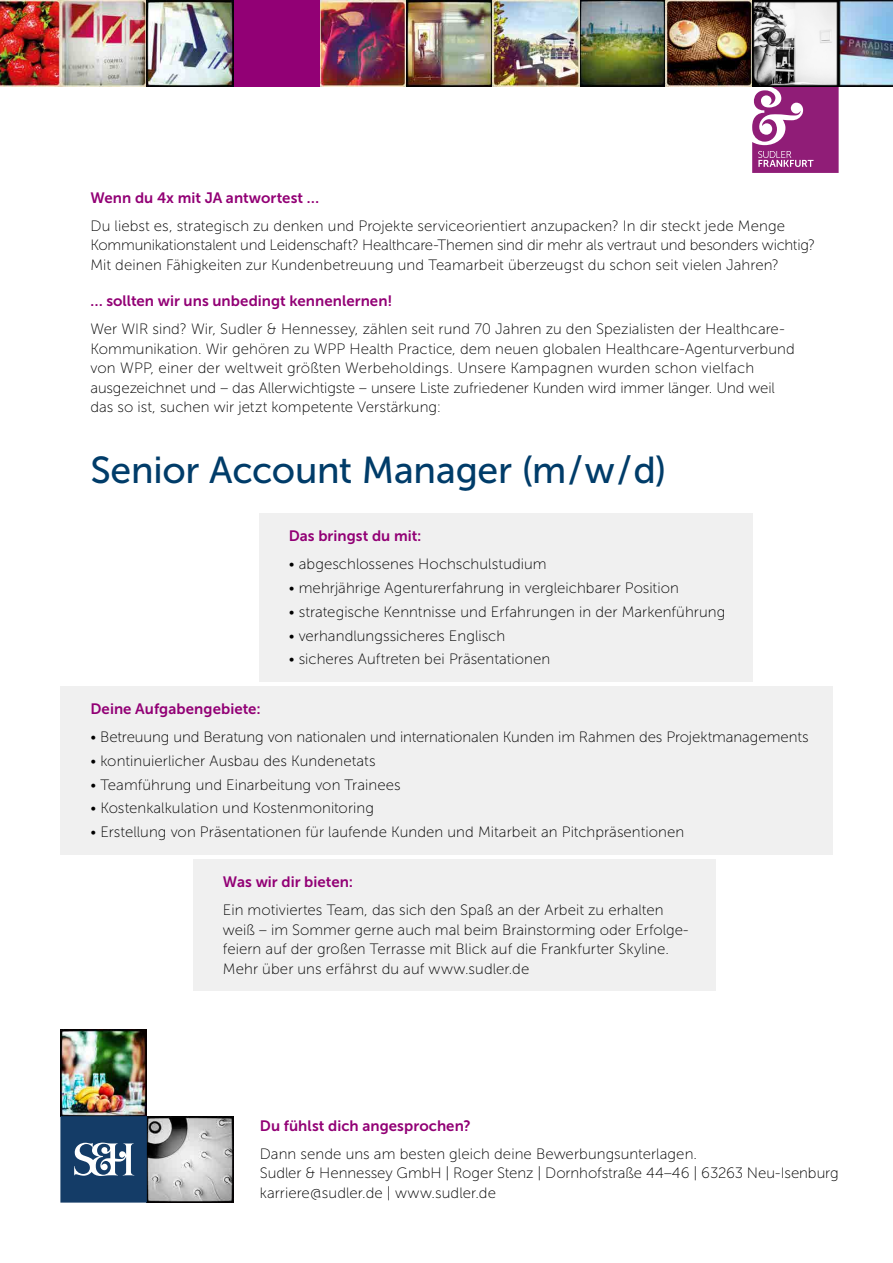
<style>
.page{position:relative;width:893px;height:1263px;background:#fff}
.page>*{position:absolute;margin:0;border:0;box-sizing:border-box;transform-origin:0 0}
.t1{font:37.5px "Museo Sans 500";letter-spacing:-.005em;color:#003c69}
.t2{font:15px/19.5px "Museo Sans 100";letter-spacing:.005em;color:#000}
.t3{font:15px "Museo Sans 700";letter-spacing:.005em;color:#920075}
</style>
<div class="page">
<img style="left:320px;top:0;width:573px;height:86px">
<img style="left:0;top:0;width:60px;height:86px">
<img style="left:60px;top:0;width:87px;height:86px">
<div style="left:234px;top:0;width:86px;height:86px;background:#920075"></div>
<img style="left:147px;top:0;width:86px;height:86px">
<svg style="left:752px;top:86px;width:87px;height:87px;background:#a2468e"></svg>
<img style="left:147px;top:1116px;width:86px;height:86px">
<img style="left:60px;top:1030px;width:87px;height:86px">
<svg style="left:60px;top:1116px;width:87px;height:86px;background:#305379"></svg>
<div style="left:259px;top:513px;width:493px;height:168px;background:#f0f0f0"></div>
<div style="left:60px;top:686px;width:773px;height:168px;background:#f0f0f0"></div>
<div style="left:193px;top:859px;width:522px;height:131px;background:#f0f0f0"></div>
<p class="t3" style="left:90px;top:189px;width:230px">Wenn du 4x mit JA antwortest …</p>
<p class="t2" style="left:90px;top:216px;width:726px">Du liebst es, strategisch zu denken und Projekte serviceorientiert anzupacken? In dir steckt jede Menge<br>Kommunikationstalent und Leidenschaft? Healthcare-Themen sind dir mehr als vertraut und besonders wichtig?<br>Mit deinen Fähigkeiten zur Kundenbetreuung und Teamarbeit überzeugst du schon seit vielen Jahren?</p>
<p class="t3" style="left:90px;top:293px;width:304px">… sollten wir uns unbedingt kennenlernen!</p>
<p class="t2" style="left:90px;top:319px;width:706px">Wer WIR sind? Wir, Sudler &amp; Hennessey, zählen seit rund 70 Jahren zu den Spezialisten der Healthcare-Kommunikation. Wir gehören zu WPP Health Practice, dem neuen globalen Healthcare-Agenturverbund von WPP, einer der weltweit größten Werbeholdings. Unsere Kampagnen wurden schon vielfach ausgezeichnet und – das Allerwichtigste – unsere Liste zufriedener Kunden wird immer länger. Und weil das so ist, suchen wir jetzt kompetente Verstärkung:</p>
<h1 class="t1" style="left:90px;top:450px;width:578px">Senior Account Manager (m/w/d)</h1>
<p class="t3" style="left:289px;top:528px;width:134px">Das bringst du mit:</p>
<p class="t2" style="left:289px;top:555px;width:260px">• abgeschlossenes Hochschulstudium</p>
<p class="t2" style="left:289px;top:578px;width:392px">• mehrjährige Agenturerfahrung in vergleichbarer Position</p>
<p class="t2" style="left:289px;top:602px;width:438px">• strategische Kenntnisse und Erfahrungen in der Markenführung</p>
<p class="t2" style="left:289px;top:626px;width:218px">• verhandlungssicheres Englisch</p>
<p class="t2" style="left:289px;top:650px;width:263px">• sicheres Auftreten bei Präsentationen</p>
<p class="t3" style="left:90px;top:700px;width:172px">Deine Aufgabengebiete:</p>
<p class="t2" style="left:90px;top:727px;width:720px">• Betreuung und Beratung von nationalen und internationalen Kunden im Rahmen des Projektmanagements</p>
<p class="t2" style="left:90px;top:751px;width:287px">• kontinuierlicher Ausbau des Kundenetats</p>
<p class="t2" style="left:90px;top:775px;width:312px">• Teamführung und Einarbeitung von Trainees</p>
<p class="t2" style="left:90px;top:798px;width:285px">• Kostenkalkulation und Kostenmonitoring</p>
<p class="t2" style="left:90px;top:822px;width:595px">• Erstellung von Präsentationen für laufende Kunden und Mitarbeit an Pitchpräsentionen</p>
<p class="t3" style="left:223px;top:873px;width:132px">Was wir dir bieten:</p>
<p class="t2" style="left:223px;top:900px;width:467px">Ein motiviertes Team, das sich den Spaß an der Arbeit zu erhalten weiß – im Sommer gerne auch mal beim Brainstorming oder Erfolge&shy;feiern auf der großen Terrasse mit Blick auf die Frankfurter Skyline.<br>Mehr über uns erfährst du auf www.sudler.de</p>
<p class="t3" style="left:260px;top:1117px;width:212px">Du fühlst dich angesprochen?</p>
<p class="t2" style="left:260px;top:1144px;width:580px">Dann sende uns am besten gleich deine Bewerbungsunterlagen.<br>Sudler &amp; Hennessey GmbH | Roger Stenz | Dornhofstraße 44 – 46 | 63263 Neu-Isenburg karriere@sudler.de | www.sudler.de</p>
</div>
